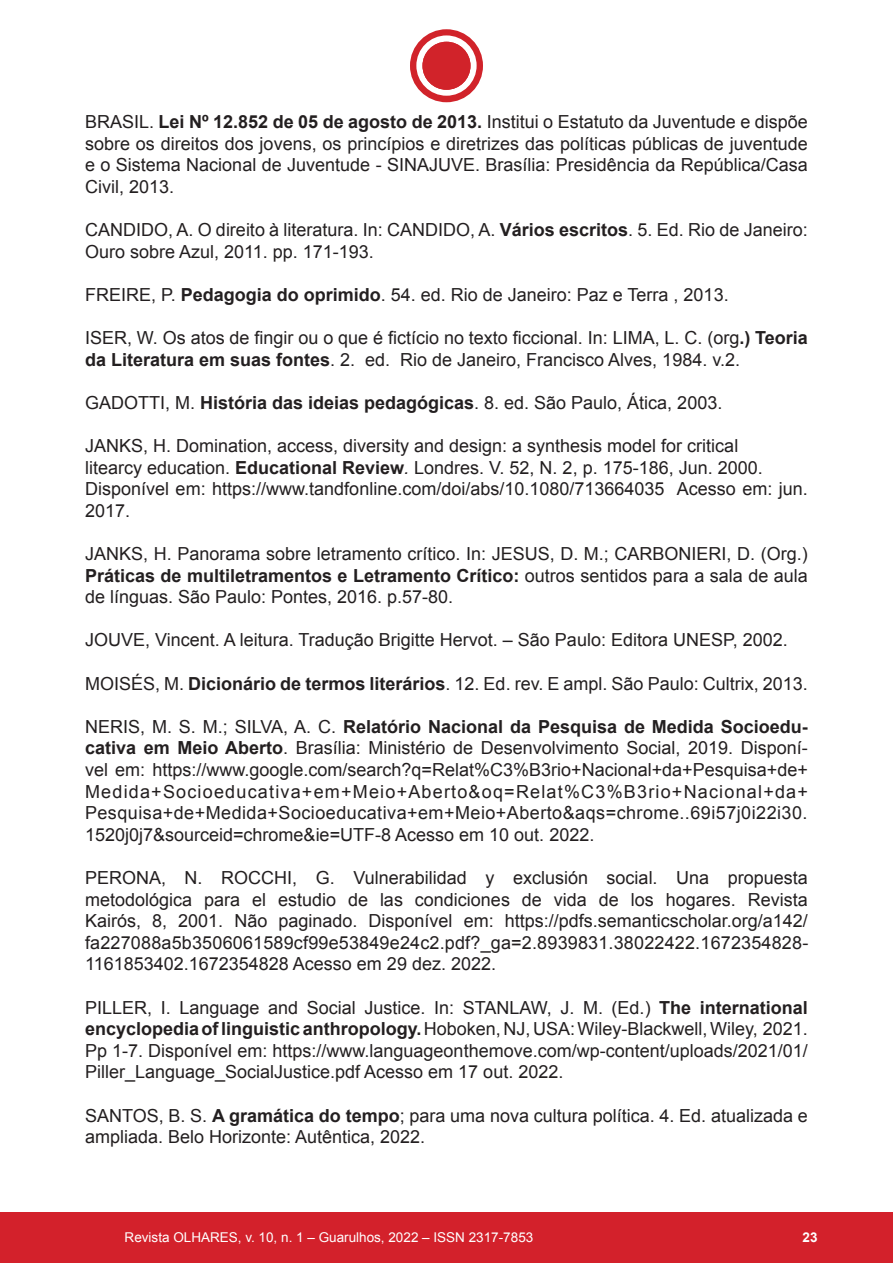
<style>
.page{position:relative;width:893px;height:1263px;background:#fff}
.page>*{position:absolute;margin:0;border:0;box-sizing:border-box;transform-origin:0 0}
._02_Referência{font:18px/21.6px "Arial";color:#231f20;text-align:justify}
.t1{font:13.5px "Arial";color:#fff}
.t2{font:700 13.5px "Arial";color:#fff}
.s1{font-weight:700}
.s2{font-style:italic}
</style>
<div class="page">
<div style="left:0;top:1212px;width:893px;height:51px;background:#d3212b"></div>
<div style="left:410px;top:29px;width:73px;height:73px;background:#d1232a;border-radius:50%"></div>
<svg style="left:416px;top:35px;width:61px;height:61px"></svg>
<div style="left:422px;top:42px;width:48px;height:48px;background:#d1232a;border-radius:50%"></div>
<p class="_02_Referência" style="left:85px;top:111px;width:724px">BRASIL. <span class="s1">Lei Nº 12.852 de 05 de agosto de 2013.</span> Institui o Estatuto da Juventude e dispõe sobre os direitos dos jovens, os princípios e diretrizes das políticas públicas de juventude e o Sistema Nacional de Juventude - SINAJUVE. Brasília: Presidência da República/Casa Civil, 2013.</p>
<p class="_02_Referência" style="left:85px;top:219px;width:724px">CANDIDO, A. O direito à literatura. In: CANDIDO, A. <span class="s1">Vários escritos</span>. 5. Ed. Rio de Janeiro:<br>Ouro sobre Azul, 2011. pp. 171-193.</p>
<p class="_02_Referência" style="left:85px;top:284px;width:645px">FREIRE, P. <span class="s1">Pedagogia do oprimido</span>. 54. ed. Rio de Janeiro: Paz e Terra , 2013.</p>
<p class="_02_Referência" style="left:85px;top:327px;width:724px">ISER, W. Os atos de fingir ou o que é fictício no texto ficcional. In: LIMA, L. C. (org<span class="s1">.) Teoria da Literatura em suas fontes</span>. 2. ed. Rio de Janeiro, Francisco Alves, 1984. v.2.</p>
<p class="_02_Referência" style="left:85px;top:392px;width:639px">GADOTTI, M. <span class="s1">História das ideias pedagógicas</span>. 8. ed. São Paulo, Ática, 2003.</p>
<p class="_02_Referência" style="left:85px;top:435px;width:655px">JANKS, H. Domination, access, diversity and design: a synthesis model for critical</p>
<p class="_02_Referência" style="left:85px;top:457px;width:679px">litearcy education. <span class="s1">Educational Review</span><span class="s2">.</span> Londres. V. 52, N. 2, p. 175-186, Jun. 2000.</p>
<p class="_02_Referência" style="left:85px;top:478px;width:724px">Disponível em: https://www.tandfonline.com/doi/abs/10.1080/713664035 Acesso em: jun.<br>2017.</p>
<p class="_02_Referência" style="left:85px;top:543px;width:724px">JANKS, H. Panorama sobre letramento crítico. In: JESUS, D. M.; CARBONIERI, D. (Org.)<br><span class="s1">Práticas de multiletramentos e Letramento Crítico:</span> outros sentidos para a sala de aula de línguas. São Paulo: Pontes, 2016. p.57-80.</p>
<p class="_02_Referência" style="left:85px;top:629px;width:704px">JOUVE, Vincent. A leitura. Tradução Brigitte Hervot. – São Paulo: Editora UNESP, 2002.</p>
<p class="_02_Referência" style="left:85px;top:673px;width:724px">MOISÉS, M. <span class="s1">Dicionário de termos literários</span>. 12. Ed. rev. E ampl. São Paulo: Cultrix, 2013.</p>
<p class="_02_Referência" style="left:85px;top:716px;width:724px">NERIS, M. S. M.; SILVA, A. C. <span class="s1">Relatório Nacional da Pesquisa de Medida Socioedu&shy;cativa em Meio Aberto</span>. Brasília: Ministério de Desenvolvimento Social, 2019. Disponí&shy;vel em: https://www.google.com/search?q=Relat%C3%B3rio+Nacional+da+Pesquisa+de+ Medida+Socioeducativa+em+Meio+Aberto&amp;oq=Relat%C3%B3rio+Nacional+da+ Pesquisa+de+Medida+Socioeducativa+em+Meio+Aberto&amp;aqs=chrome..69i57j0i22i30.<br>1520j0j7&amp;sourceid=chrome&amp;ie=UTF-8 Acesso em 10 out. 2022.</p>
<p class="_02_Referência" style="left:85px;top:867px;width:725px">PERONA, N. ROCCHI, G. Vulnerabilidad y exclusión social. Una propuesta metodológica para el estudio de las condiciones de vida de los hogares. Revista Kairós, 8, 2001. Não paginado. Disponível em: https://pdfs.semanticscholar.org/a142/ fa227088a5b3506061589cf99e53849e24c2.pdf?_ga=2.8939831.38022422.1672354828- 1161853402.1672354828 Acesso em 29 dez. 2022.</p>
<p class="_02_Referência" style="left:85px;top:997px;width:724px">PILLER, I. Language and Social Justice. In: STANLAW, J. M. (Ed.) <span class="s1">The international encyclopedia of linguistic anthropology.</span> Hoboken, NJ, USA: Wiley-Blackwell, Wiley, 2021.<br>Pp 1-7. Disponível em: https://www.languageonthemove.com/wp-content/uploads/2021/01/ Piller_Language_SocialJustice.pdf Acesso em 17 out. 2022.</p>
<p class="_02_Referência" style="left:85px;top:1105px;width:724px">SANTOS, B. S. <span class="s1">A gramática do tempo</span>; para uma nova cultura política. 4. Ed. atualizada e ampliada. Belo Horizonte: Autêntica, 2022.</p>
<p class="t1" style="left:125px;top:1229px;width:410px">Revista OLHARES, v. 10, n. 1 – Guarulhos, 2022 – ISSN 2317-7853</p>
<p class="t2" style="left:802px;top:1228px;width:17px">23</p>
</div>
